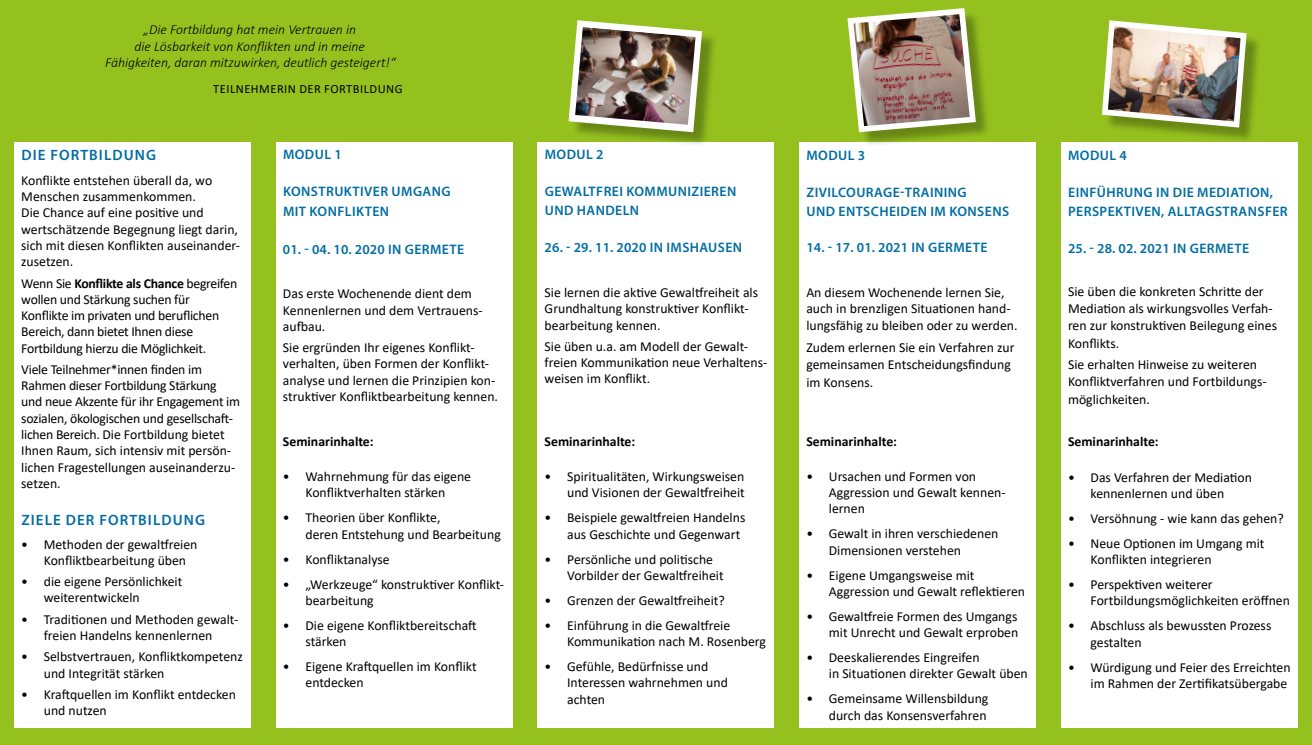
<style>
.page{position:relative;width:1312px;height:745px;background:#fff}
.page>*{position:absolute;margin:0;border:0;box-sizing:border-box;transform-origin:0 0}
.t1{font:600 15px "Myriad Pro";letter-spacing:.07em;color:#006da3}
.t2{font:13.75px/16.2px "Calibri";color:#000}
.t3{font:13.75px/16.2px "Calibri";letter-spacing:-.02em;color:#000}
.t4{font:600 13.75px/18.8px "Myriad Pro";letter-spacing:.03em;color:#006da3}
.t5{font:italic 300 13.75px/16.5px "Calibri";color:#000;text-align:center}
.t6{font:700 13.75px "Calibri";color:#000}
.t7{font:12.5px "Calibri";color:#000}
.s1{font-weight:700}
</style>
<div class="page">
<div style="left:0;top:0;width:1311px;height:744px;background:#95c11f"></div>
<div style="left:276px;top:142px;width:236px;height:584px;background:#fff"></div>
<div style="left:799px;top:142px;width:236px;height:584px;background:#fff"></div>
<div style="left:1060px;top:142px;width:237px;height:584px;background:#fff"></div>
<div style="left:537px;top:142px;width:237px;height:584px;background:#fff"></div>
<div style="left:14px;top:142px;width:237px;height:584px;background:#fff"></div>
<div style="left:849px;top:11px;width:141px;height:136px;background:#000;opacity:.3"></div>
<img style="left:847px;top:8px;width:131px;height:127px">
<div style="left:570px;top:23px;width:147px;height:124px;background:#000;opacity:.3"></div>
<img style="left:568px;top:20px;width:137px;height:115px">
<div style="left:1103px;top:23px;width:158px;height:120px;background:#000;opacity:.3"></div>
<img style="left:1101px;top:20px;width:148px;height:110px">
<p class="t5" style="left:105px;top:21px;width:292px">„Die Fortbildung hat mein Vertrauen in<br>die Lösbarkeit von Konflikten und in meine<br>Fähigkeiten, daran mitzuwirken, deutlich gesteigert!“</p>
<p class="t7" style="left:213px;top:80px;width:15px">Teilnehmerin</p>
<p class="t7" style="left:299px;top:80px;width:8px">der</p>
<p class="t7" style="left:324px;top:80px;width:15px">Fortbildung</p>
<p class="t1" style="left:21px;top:145px;width:136px">DIE FORTBILDUNG</p>
<p class="t2" style="left:21px;top:172px;width:220px">Konflikte entstehen überall da, wo<br>Menschen zusammenkommen.<br>Die Chance auf eine positive und wertschätzende Begegnung liegt darin, sich mit diesen Konflikten auseinander&shy;zusetzen.</p>
<p class="t3" style="left:21px;top:274px;width:217px">Wenn Sie <span class="s1">Konflikte als Chance</span> begreifen wollen und Stärkung suchen für Konflikte im privaten und beruflichen Bereich, dann bietet Ihnen diese Fortbildung hierzu die Möglichkeit.</p>
<p class="t3" style="left:21px;top:360px;width:220px">Viele Teilnehmer*innen finden im Rahmen dieser Fortbildung Stärkung und neue Akzente für ihr Engagement im sozialen, ökologischen und gesellschaft&shy;lichen Bereich. Die Fortbildung bietet Ihnen Raum, sich intensiv mit persön&shy;lichen Fragestellungen auseinanderzu&shy;setzen.</p>
<p class="t1" style="left:21px;top:510px;width:185px">ZIELE DER FORTBILDUNG</p>
<p class="t2" style="left:44px;top:535px;width:155px;text-indent:-22px">• Methoden der gewaltfreien<br>Konfliktbearbeitung üben</p>
<p class="t2" style="left:44px;top:572px;width:140px;text-indent:-22px">• die eigene Persönlichkeit weiterentwickeln</p>
<p class="t2" style="left:21px;top:610px;width:218px;text-align:center">• Traditionen und Methoden gewalt&shy;freien Handelns kennenlernen</p>
<p class="t2" style="left:44px;top:647px;width:201px;text-indent:-22px">• Selbstvertrauen, Konfliktkompetenz und Integrität stärken</p>
<p class="t2" style="left:44px;top:685px;width:194px;text-indent:-22px">• Kraftquellen im Konflikt entdecken und nutzen</p>
<p class="t4" style="left:283px;top:145px;width:60px">MODUL 1</p>
<p class="t4" style="left:283px;top:181px;width:169px;line-height:20px">KONSTRUKTIVER UMGANG<br>MIT KONFLIKTEN</p>
<p class="t4" style="left:283px;top:239px;width:183px">01. - 04. 10. 2020 IN GERMETE</p>
<p class="t2" style="left:283px;top:285px;width:201px">Das erste Wochenende dient dem<br>Kennenlernen und dem Vertrauens&shy;aufbau.</p>
<p class="t2" style="left:283px;top:339px;width:216px">Sie ergründen Ihr eigenes Konflikt&shy;verhalten, üben Formen der Konflikt&shy;analyse und lernen die Prinzipien kon&shy;struktiver Konfliktbearbeitung kennen.</p>
<p class="t6" style="left:283px;top:431px;width:92px">Seminarinhalte:</p>
<p class="t2" style="left:283px;top:467px;width:190px;text-align:center">• Wahrnehmung für das eigene<br>Konfliktverhalten stärken</p>
<p class="t2" style="left:305px;top:509px;width:197px;text-indent:-22px">• Theorien über Konflikte,<br>deren Entstehung und Bearbeitung</p>
<p class="t2" style="left:283px;top:550px;width:108px">• Konfliktanalyse</p>
<p class="t2" style="left:305px;top:575px;width:200px;text-indent:-23px">• „Werkzeuge“ konstruktiver Konflikt&shy;bearbeitung</p>
<p class="t2" style="left:305px;top:616px;width:173px;text-indent:-22px">• Die eigene Konfliktbereitschaft stärken</p>
<p class="t2" style="left:305px;top:657px;width:173px;text-indent:-22px">• Eigene Kraftquellen im Konflikt entdecken</p>
<p class="t4" style="left:544px;top:145px;width:60px">MODUL 2</p>
<p class="t4" style="left:544px;top:182px;width:193px">GEWALTFREI KOMMUNIZIEREN<br>UND HANDELN</p>
<p class="t4" style="left:544px;top:238px;width:199px">26. - 29. 11. 2020 IN IMSHAUSEN</p>
<p class="t2" style="left:544px;top:284px;width:215px">Sie lernen die aktive Gewaltfreiheit als<br>Grundhaltung konstruktiver Konflikt&shy;bearbeitung kennen.</p>
<p class="t2" style="left:544px;top:337px;width:224px">Sie üben u.a. am Modell der Gewalt&shy;freien Kommunikation neue Verhaltens&shy;weisen im Konflikt.</p>
<p class="t6" style="left:544px;top:431px;width:92px">Seminarinhalte:</p>
<p class="t2" style="left:544px;top:467px;width:202px;text-align:right">• Spiritualitäten, Wirkungsweisen und Visionen der Gewaltfreiheit</p>
<p class="t2" style="left:567px;top:509px;width:180px;text-indent:-22px">• Beispiele gewaltfreien Handelns aus Geschichte und Gegenwart</p>
<p class="t2" style="left:567px;top:550px;width:158px;text-indent:-22px">• Persönliche und politische<br>Vorbilder der Gewaltfreiheit</p>
<p class="t2" style="left:544px;top:591px;width:182px">• Grenzen der Gewaltfreiheit?</p>
<p class="t2" style="left:567px;top:616px;width:200px;text-indent:-22px">• Einführung in die Gewaltfreie<br>Kommunikation nach M. Rosenberg</p>
<p class="t2" style="left:567px;top:657px;width:162px;text-indent:-22px">• Gefühle, Bedürfnisse und<br>Interessen wahrnehmen und achten</p>
<p class="t4" style="left:806px;top:146px;width:60px">MODUL 3</p>
<p class="t4" style="left:806px;top:183px;width:204px">ZIVILCOURAGE-TRAINING<br>UND ENTSCHEIDEN IM KONSENS</p>
<p class="t4" style="left:806px;top:237px;width:183px">14. - 17. 01. 2021 IN GERMETE</p>
<p class="t2" style="left:806px;top:283px;width:206px">An diesem Wochenende lernen Sie, auch in brenzligen Situationen hand-</p>
<p class="t2" style="left:806px;top:315px;width:213px;line-height:21.2px">lungsfähig zu bleiben oder zu werden.<br>Zudem erlernen Sie ein Verfahren zur</p>
<p class="t2" style="left:806px;top:355px;width:206px;line-height:17.5px">gemeinsamen Entscheidungsfindung im Konsens.</p>
<p class="t6" style="left:806px;top:431px;width:92px">Seminarinhalte:</p>
<p class="t2" style="left:828px;top:467px;width:178px;text-indent:-22px">• Ursachen und Formen von<br>Aggression und Gewalt kennen&shy;lernen</p>
<p class="t2" style="left:828px;top:525px;width:171px;text-indent:-22px">• Gewalt in ihren verschiedenen<br>Dimensionen verstehen</p>
<p class="t2" style="left:828px;top:566px;width:198px;text-indent:-22px">• Eigene Umgangsweise mit<br>Aggression und Gewalt reflektieren</p>
<p class="t2" style="left:806px;top:607px;width:213px;text-align:right">• Gewaltfreie Formen des Umgangs mit Unrecht und Gewalt erproben</p>
<p class="t2" style="left:828px;top:648px;width:200px;text-indent:-22px">• Deeskalierendes Eingreifen<br>in Situationen direkter Gewalt üben</p>
<p class="t2" style="left:806px;top:690px;width:183px;text-align:right">• Gemeinsame Willensbildung durch das Konsensverfahren</p>
<p class="t4" style="left:1067px;top:146px;width:60px">MODUL 4</p>
<p class="t4" style="left:1067px;top:183px;width:221px">EINFÜHRUNG IN DIE MEDIATION,<br>PERSPEKTIVEN, ALLTAGSTRANSFER</p>
<p class="t4" style="left:1067px;top:238px;width:183px">25. - 28. 02. 2021 IN GERMETE</p>
<p class="t2" style="left:1067px;top:283px;width:206px">Sie üben die konkreten Schritte der<br>Mediation als wirkungsvolles Verfah-</p>
<p class="t2" style="left:1067px;top:316px;width:210px;line-height:17.5px">ren zur konstruktiven Beilegung eines<br>Konflikts.</p>
<p class="t2" style="left:1067px;top:355px;width:200px;line-height:17.5px">Sie erhalten Hinweise zu weiteren<br>Konfliktverfahren und Fortbildungs&shy;möglichkeiten.</p>
<p class="t6" style="left:1067px;top:432px;width:92px">Seminarinhalte:</p>
<p class="t2" style="left:1067px;top:468px;width:185px;text-align:center">• Das Verfahren der Mediation kennenlernen und üben</p>
<p class="t2" style="left:1067px;top:509px;width:217px">• Versöhnung - wie kann das gehen?</p>
<p class="t2" style="left:1090px;top:534px;width:175px;text-indent:-22px">• Neue Optionen im Umgang mit<br>Konflikten integrieren</p>
<p class="t2" style="left:1090px;top:575px;width:201px;text-indent:-22px">• Perspektiven weiterer<br>Fortbildungsmöglichkeiten eröffnen</p>
<p class="t2" style="left:1090px;top:617px;width:182px;text-indent:-22px">• Abschluss als bewussten Prozess gestalten</p>
<p class="t2" style="left:1067px;top:658px;width:224px;text-align:right">• Würdigung und Feier des Erreichten im Rahmen der Zertifikatsübergabe</p>
</div>
